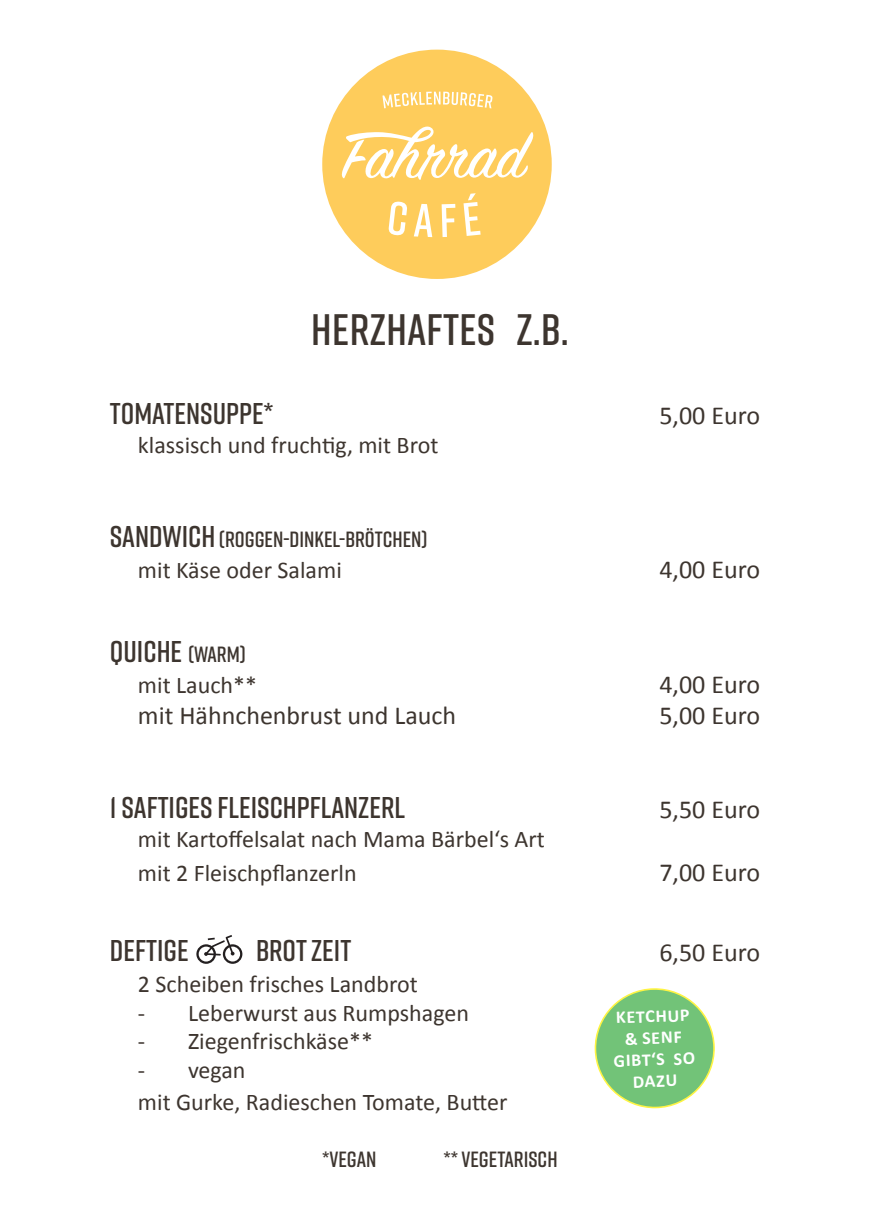
<style>
.page{position:relative;width:874px;height:1225px;background:#fff}
.page>*{position:absolute;margin:0;border:0;box-sizing:border-box;transform-origin:0 0}
.t1{font:600 44px "Rift";letter-spacing:.01em;color:#3d352f}
.t2{font:600 30px "Rift";color:#3d352f}
.t3{font:26px "Calibri";color:#3d352f}
.t4{font:24px "Calibri";color:#3d352f}
.t5{font:600 22px "Rift";color:#3d352f}
.t6{font:700 18px "Calibri";color:#fff}
.s1{font-size:30px}
.s2{font-size:22px}
</style>
<div class="page">
<div style="left:322px;top:50px;width:229px;height:229px;background:#fecc5b;border-radius:50%"></div>
<svg style="left:341px;top:126px;width:192px;height:54px"></svg>
<svg style="left:388px;top:201px;width:19px;height:35px"></svg>
<svg style="left:413px;top:204px;width:19px;height:33px"></svg>
<svg style="left:441px;top:204px;width:14px;height:33px"></svg>
<svg style="left:382px;top:92px;width:110px;height:16px"></svg>
<svg style="left:463px;top:193px;width:17px;height:43px"></svg>
<svg style="left:196px;top:935px;width:46px;height:28px"></svg>
<div style="left:594px;top:988px;width:120px;height:120px;background:#72c378;border-radius:50%"></div>
<div style="left:593px;top:987px;width:122px;height:121px;border:2px solid #fff101;border-radius:50%"></div>
<p class="t1" style="left:311px;top:298px;width:259px">HERZHAFTES Z.B.</p>
<p class="t2" style="left:110px;top:392px;width:165px">TOMATENSUPPE*</p>
<p class="t3" style="left:659px;top:399px;width:102px">5,00 Euro</p>
<p class="t4" style="left:138px;top:430px;width:302px">klassisch und fruchtig, mit Brot</p>
<p class="t5" style="left:110px;top:523px;width:319px"><span class="s1">SANDWICH</span> (ROGGEN-DINKEL-BRÖTCHEN)</p>
<p class="t4" style="left:138px;top:554px;width:205px">mit Käse oder Salami</p>
<p class="t3" style="left:659px;top:552px;width:102px">4,00 Euro</p>
<p class="t2" style="left:110px;top:630px;width:137px">QUICHE <span class="s2">(WARM)</span></p>
<p class="t4" style="left:138px;top:670px;width:120px">mit Lauch**</p>
<p class="t3" style="left:659px;top:668px;width:102px">4,00 Euro</p>
<p class="t3" style="left:138px;top:699px;width:319px">mit Hähnchenbrust und Lauch</p>
<p class="t3" style="left:659px;top:699px;width:102px">5,00 Euro</p>
<p class="t2" style="left:110px;top:786px;width:296px">1 SAFTIGES FLEISCHPFLANZERL</p>
<p class="t3" style="left:659px;top:792px;width:102px">5,50 Euro</p>
<p class="t4" style="left:138px;top:823px;width:408px">mit Kartoffelsalat nach Mama Bärbel‘s Art</p>
<p class="t4" style="left:138px;top:857px;width:220px">mit 2 Fleischpflanzerln</p>
<p class="t3" style="left:659px;top:855px;width:102px">7,00 Euro</p>
<p class="t2" style="left:110px;top:928px;width:80px">DEFTIGE</p>
<p class="t2" style="left:256px;top:928px;width:97px">BROT ZEIT</p>
<p class="t3" style="left:659px;top:935px;width:102px">6,50 Euro</p>
<p class="t4" style="left:138px;top:968px;width:281px">2 Scheiben frisches Landbrot</p>
<p class="t4" style="left:138px;top:997px;width:332px">- Leberwurst aus Rumpshagen</p>
<p class="t4" style="left:138px;top:1026px;width:236px">- Ziegenfrischkäse**</p>
<p class="t4" style="left:138px;top:1055px;width:109px">- vegan</p>
<p class="t4" style="left:138px;top:1086px;width:371px">mit Gurke, Radieschen Tomate, Butter</p>
<p class="t5" style="left:322px;top:1143px;width:56px">*VEGAN</p>
<p class="t5" style="left:443px;top:1143px;width:116px">** VEGETARISCH</p>
<p class="t6" style="left:615px;top:1006px;width:75px;rotate:-2deg">KETCHUP</p>
<p class="t6" style="left:624px;top:1027px;width:58px;rotate:-2deg">&amp; SENF</p>
<p class="t6" style="left:613px;top:1049px;width:83px;rotate:-2deg">GIBT‘S SO</p>
<p class="t6" style="left:632px;top:1070px;width:46px;rotate:-2deg">DAZU</p>
</div>
